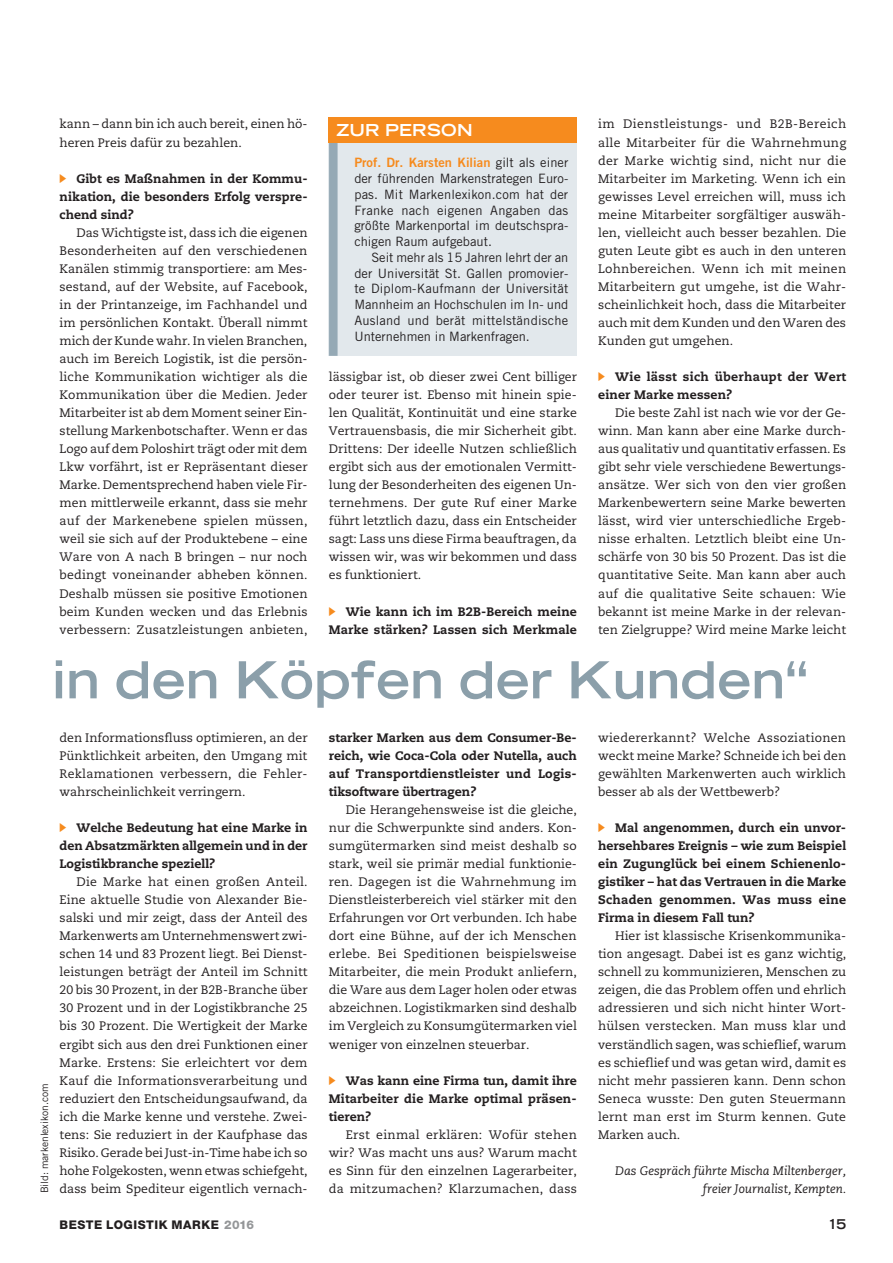
<style>
.page{position:relative;width:893px;height:1263px;background:#fff}
.page>*{position:absolute;margin:0;border:0;box-sizing:border-box;transform-origin:0 0}
.t1{font:700 expanded 51px "Trade Gothic LT Std";color:#8b9faa}
.Zusatz_Dachzeile{font:700 expanded 16.5px "Trade Gothic LT Std";letter-spacing:.02em;color:#fff}
.t2{font:700 expanded 13.5px "Trade Gothic LT Std";color:#231f20}
.Absatz_3{font:12.9px/15.8px "Trade Gothic LT Std";letter-spacing:.005em;color:#231f20;text-align:justify}
.Absatz_1{font:12.3px/18px "Caecilia LT Std";color:#231f20;text-align:justify}
.t3{font:800 12.3px/18px "Caecilia LT Std";letter-spacing:.005em;color:#231f20;text-align:justify}
.Absatz_5{font:italic 12.3px "Caecilia LT Std";color:#231f20}
.t4{font:800 12.3px/18px "Caecilia LT Std";letter-spacing:.025em;color:#231f20}
.Legende{font:800 12px "Helvetica Neue LT Std";letter-spacing:.045em;color:#231f20}
.Bildnachweis{font:10.2px "Trade Gothic LT Std";color:#231f20}
.s1{color:#f68b1e}
.s2{font-family:"Trade Gothic LT Std Bd 2";color:#f68b1e}
.s3{color:#949698}
</style>
<div class="page">
<div style="left:329px;top:118px;width:248px;height:238px;background:#e2e8ec"></div>
<div style="left:329px;top:118px;width:9px;height:238px;background:#95a9b5"></div>
<div style="left:329px;top:118px;width:248px;height:25px;background:#f68b1e"></div>
<p class="Absatz_1" style="left:60px;top:115px;width:250px">kann – dann bin ich auch bereit, einen hö&shy;heren Preis dafür zu bezahlen.</p>
<p class="t3" style="left:60px;top:169px;width:250px"><span class="s1">▶</span> Gibt es Maßnahmen in der Kommu&shy;nikation, die besonders Erfolg verspre&shy;chend sind?</p>
<p class="Absatz_1" style="left:60px;top:224px;width:250px;text-indent:17px">Das Wichtigste ist, dass ich die eigenen Besonderheiten auf den verschiedenen Kanälen stimmig transportiere: am Mes&shy;sestand, auf der Website, auf Facebook, in der Printanzeige, im Fachhandel und im persönlichen Kontakt. Überall nimmt mich der Kunde wahr. In vielen Branchen, auch im Bereich Logistik, ist die persön&shy;liche Kommunikation wichtiger als die Kommunikation über die Medien. Jeder Mitarbeiter ist ab dem Moment seiner Ein&shy;stellung Markenbotschafter. Wenn er das Logo auf dem Poloshirt trägt oder mit dem Lkw vorfährt, ist er Repräsentant dieser Marke. Dementsprechend haben viele Fir&shy;men mittlerweile erkannt, dass sie mehr auf der Markenebene spielen müssen, weil sie sich auf der Produktebene – eine Ware von A nach B bringen – nur noch bedingt voneinander abheben können.<br>Deshalb müssen sie positive Emotionen beim Kunden wecken und das Erlebnis verbessern: Zusatzleistungen anbieten,</p>
<p class="Zusatz_Dachzeile" style="left:336px;top:120px;width:138px">ZUR PERSON</p>
<p class="Absatz_3" style="left:354px;top:155px;width:216px"><span class="s2">Prof. Dr. Karsten Kilian</span> gilt als einer der führenden Markenstrategen Euro&shy;pas. Mit Markenlexikon.com hat der Franke nach eigenen Angaben das größte Markenportal im deutschspra&shy;chigen Raum aufgebaut.</p>
<p class="Absatz_3" style="left:354px;top:249px;width:216px;text-indent:17px">Seit mehr als 15 Jahren lehrt der an der Universität St. Gallen promovier&shy;te Diplom-Kaufmann der Universität Mannheim an Hochschulen im In- und Ausland und berät mittelständische Unternehmen in Markenfragen.</p>
<p class="Absatz_1" style="left:329px;top:368px;width:250px">lässigbar ist, ob dieser zwei Cent billiger oder teurer ist. Ebenso mit hinein spie&shy;len Qualität, Kontinuität und eine starke Vertrauensbasis, die mir Sicherheit gibt.<br>Drittens: Der ideelle Nutzen schließlich ergibt sich aus der emotionalen Vermitt&shy;lung der Besonderheiten des eigenen Un&shy;ternehmens. Der gute Ruf einer Marke führt letztlich dazu, dass ein Entscheider sagt: Lass uns diese Firma beauftragen, da wissen wir, was wir bekommen und dass es funktioniert.</p>
<p class="t3" style="left:329px;top:602px;width:250px"><span class="s1">▶</span> Wie kann ich im B2B-Bereich meine<br>Marke stärken? Lassen sich Merkmale</p>
<p class="Absatz_1" style="left:598px;top:115px;width:250px">im Dienstleistungs- und B2B-Bereich alle Mitarbeiter für die Wahrnehmung der Marke wichtig sind, nicht nur die Mitarbeiter im Marketing. Wenn ich ein gewisses Level erreichen will, muss ich meine Mitarbeiter sorgfältiger auswäh&shy;len, vielleicht auch besser bezahlen. Die guten Leute gibt es auch in den unteren Lohnbereichen. Wenn ich mit meinen Mitarbeitern gut umgehe, ist die Wahr&shy;scheinlichkeit hoch, dass die Mitarbeiter auch mit dem Kunden und den Waren des Kunden gut umgehen.</p>
<p class="t4" style="left:598px;top:368px;width:249px"><span class="s1">▶</span> Wie lässt sich überhaupt der Wert einer Marke messen?</p>
<p class="Absatz_1" style="left:598px;top:404px;width:250px;text-indent:17px">Die beste Zahl ist nach wie vor der Ge&shy;winn. Man kann aber eine Marke durch&shy;aus qualitativ und quantitativ erfassen. Es gibt sehr viele verschiedene Bewertungs&shy;ansätze. Wer sich von den vier großen Markenbewertern seine Marke bewerten lässt, wird vier unterschiedliche Ergeb&shy;nisse erhalten. Letztlich bleibt eine Un&shy;schärfe von 30 bis 50 Prozent. Das ist die quantitative Seite. Man kann aber auch auf die qualitative Seite schauen: Wie bekannt ist meine Marke in der relevan&shy;ten Zielgruppe? Wird meine Marke leicht</p>
<h1 class="t1" style="left:52px;top:647px;width:758px">in den Köpfen der Kunden“</h1>
<p class="Bildnachweis" style="left:38px;top:1193px;width:111px;rotate:-90deg">Bild: markenlexikon.com</p>
<p class="Absatz_1" style="left:60px;top:729px;width:250px">den Informationsfluss optimieren, an der Pünktlichkeit arbeiten, den Umgang mit Reklamationen verbessern, die Fehler&shy;wahrscheinlichkeit verringern.</p>
<p class="t3" style="left:60px;top:819px;width:250px"><span class="s1">▶</span> Welche Bedeutung hat eine Marke in den Absatzmärkten allgemein und in der Logistikbranche speziell?</p>
<p class="Absatz_1" style="left:60px;top:873px;width:250px;text-indent:17px">Die Marke hat einen großen Anteil.<br>Eine aktuelle Studie von Alexander Bie&shy;salski und mir zeigt, dass der Anteil des Markenwerts am Unternehmenswert zwi&shy;schen 14 und 83 Prozent liegt. Bei Dienst&shy;leistungen beträgt der Anteil im Schnitt 20 bis 30 Prozent, in der B2B-Branche über 30 Prozent und in der Logistikbranche 25 bis 30 Prozent. Die Wertigkeit der Marke ergibt sich aus den drei Funktionen einer Marke. Erstens: Sie erleichtert vor dem Kauf die Informationsverarbeitung und reduziert den Entscheidungsaufwand, da ich die Marke kenne und verstehe. Zwei&shy;tens: Sie reduziert in der Kaufphase das Risiko. Gerade bei Just-in-Time habe ich so hohe Folgekosten, wenn etwas schiefgeht, dass beim Spediteur eigentlich vernach-</p>
<p class="t3" style="left:329px;top:728px;width:250px">starker Marken aus dem Consumer-Be&shy;reich, wie Coca-Cola oder Nutella, auch auf Transportdienstleister und Logis&shy;tiksoftware übertragen?</p>
<p class="Absatz_1" style="left:329px;top:801px;width:250px;text-indent:17px">Die Herangehensweise ist die gleiche, nur die Schwerpunkte sind anders. Kon&shy;sumgütermarken sind meist deshalb so stark, weil sie primär medial funktionie&shy;ren. Dagegen ist die Wahrnehmung im Dienstleisterbereich viel stärker mit den Erfahrungen vor Ort verbunden. Ich habe dort eine Bühne, auf der ich Menschen erlebe. Bei Speditionen beispielsweise Mitarbeiter, die mein Produkt anliefern, die Ware aus dem Lager holen oder etwas abzeichnen. Logistikmarken sind deshalb im Vergleich zu Konsumgütermarken viel weniger von einzelnen steuerbar.</p>
<p class="t3" style="left:329px;top:1071px;width:250px;text-align:left"><span class="s1">▶</span> Was kann eine Firma tun, damit ihre<br>Mitarbeiter die Marke optimal präsen&shy;tieren?</p>
<p class="Absatz_1" style="left:329px;top:1126px;width:250px;text-indent:17px">Erst einmal erklären: Wofür stehen wir? Was macht uns aus? Warum macht es Sinn für den einzelnen Lagerarbeiter, da mitzumachen? Klarzumachen, dass</p>
<p class="Absatz_1" style="left:598px;top:729px;width:250px">wiedererkannt? Welche Assoziationen weckt meine Marke? Schneide ich bei den gewählten Markenwerten auch wirklich besser ab als der Wettbewerb?</p>
<p class="t3" style="left:598px;top:819px;width:250px"><span class="s1">▶</span> Mal angenommen, durch ein unvor&shy;hersehbares Ereignis – wie zum Beispiel ein Zugunglück bei einem Schienenlo&shy;gistiker – hat das Vertrauen in die Marke Schaden genommen. Was muss eine Firma in diesem Fall tun?</p>
<p class="Absatz_1" style="left:598px;top:927px;width:250px;text-indent:17px">Hier ist klassische Krisenkommunika&shy;tion angesagt. Dabei ist es ganz wichtig, schnell zu kommunizieren, Menschen zu zeigen, die das Problem offen und ehrlich adressieren und sich nicht hinter Wort&shy;hülsen verstecken. Man muss klar und verständlich sagen, was schieflief, warum es schieflief und was getan wird, damit es nicht mehr passieren kann. Denn schon Seneca wusste: Den guten Steuermann lernt man erst im Sturm kennen. Gute Marken auch.</p>
<p class="Absatz_5" style="left:615px;top:1163px;width:232px">Das Gespräch führte Mischa Miltenberger,</p>
<p class="Absatz_5" style="left:703px;top:1181px;width:145px">freier Journalist, Kempten.</p>
<p class="Legende" style="left:60px;top:1217px;width:196px">BESTE LOGISTIK MARKE <span class="s3">2016</span></p>
<p class="t2" style="left:828px;top:1215px;width:20px">15</p>
</div>
